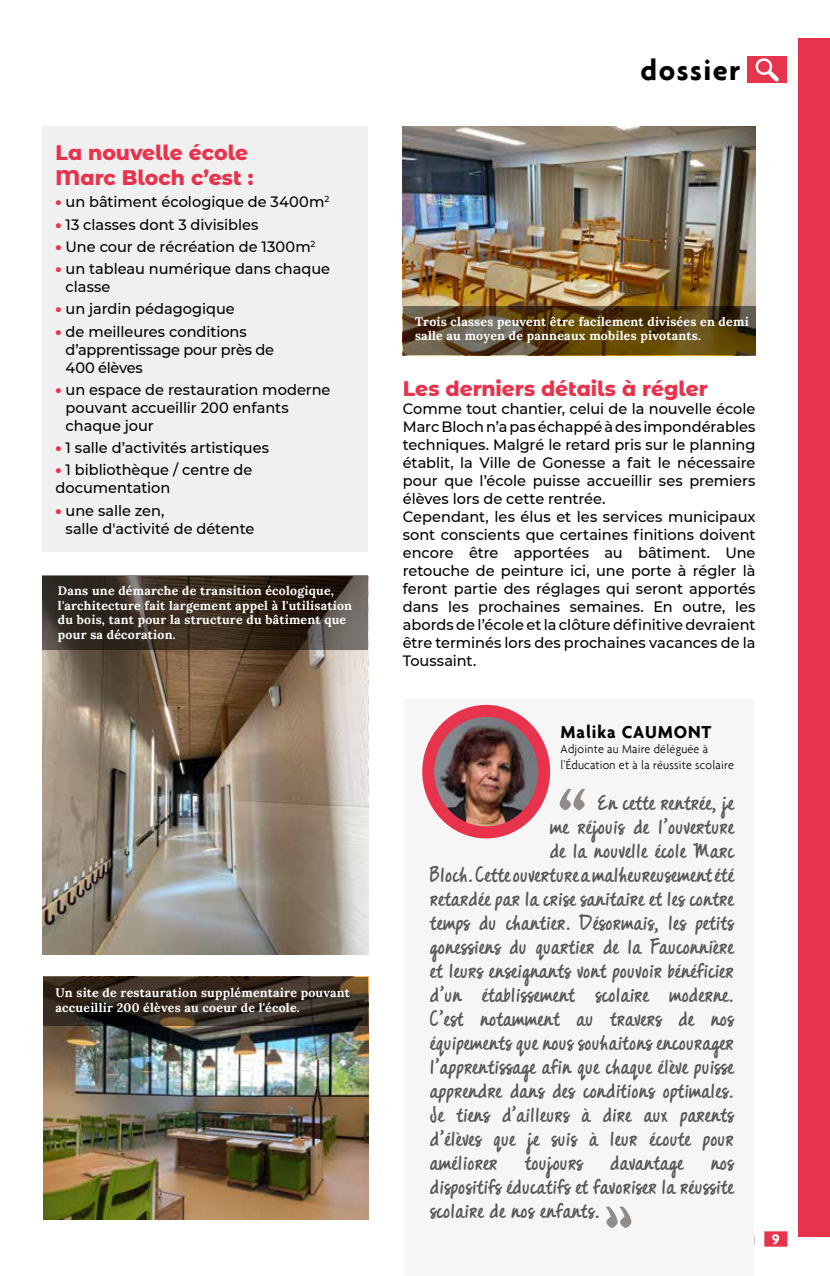
<style>
.page{position:relative;width:830px;height:1276px;background:#fff}
.page>*{position:absolute;margin:0;border:0;box-sizing:border-box;transform-origin:0 0}
.t1{font:700 30px "Agenda";letter-spacing:.05em;color:#000}
.t2{font:700 22.05px/24px "DJB Messy Amanda Goes";letter-spacing:.03em;color:#575756;text-align:justify;scale:.96 1}
.t3{font:800 21px/25.2px "Montserrat Alternates";letter-spacing:-.005em;color:#e7344c}
.t4{font:700 18.6px "Agenda";letter-spacing:.05em;color:#000;scale:.95 1}
.t5{font:500 15px/18px "Montserrat";letter-spacing:-.005em;color:#000}
.t6{font:300 12.6px/15.8px "Agenda";letter-spacing:.02em;color:#000;scale:.95 1}
.t7{font:700 12.3px/14.9px "Lora";letter-spacing:.02em;color:#fff}
.s1{font-weight:900;color:#e7344c}
</style>
<div class="page">
<div style="left:43px;top:126px;width:325px;height:425px;background:#f0f0f0"></div>
<div style="left:747px;top:57px;width:39px;height:26px;background:#e7344c"></div>
<svg style="left:755px;top:58px;width:23px;height:24px"></svg>
<div style="left:798px;top:39px;width:31px;height:1198px;background:#e7344c"></div>
<svg style="left:764px;top:1231px;width:23px;height:15px"></svg>
<img style="left:43px;top:649px;width:325px;height:305px">
<svg style="left:42px;top:575px;width:326px;height:74px;background:#3c3127"></svg>
<img style="left:402px;top:126px;width:353px;height:180px">
<svg style="left:402px;top:306px;width:353px;height:49px;background:#5a451b"></svg>
<img style="left:43px;top:976px;width:325px;height:244px">
<svg style="left:43px;top:977px;width:325px;height:49px;background:#34291f"></svg>
<div style="left:404px;top:700px;width:349px;height:576px;background:#f6f6f6"></div>
<svg style="left:559px;top:788px;width:26px;height:22px"></svg>
<svg style="left:606px;top:1206px;width:25px;height:22px"></svg>
<img style="left:428px;top:711px;width:116px;height:121px">
<div style="left:422px;top:705px;width:128px;height:133px;border:12px solid #e7344c;border-radius:50%"></div>
<h3 class="t3" style="left:56px;top:139px;width:199px">La nouvelle école<br>Marc Bloch c’est :</h3>
<p class="t5" style="left:56px;top:192px;width:275px"><span class="s1">•</span> un bâtiment écologique de 3400m<sup>2</sup></p>
<p class="t5" style="left:56px;top:215px;width:204px"><span class="s1">•</span> 13 classes dont 3 divisibles</p>
<p class="t5" style="left:56px;top:237px;width:261px"><span class="s1">•</span> Une cour de récréation de 1300m<sup>2</sup></p>
<p class="t5" style="left:66px;top:259px;width:266px;text-indent:-10px"><span class="s1">•</span> un tableau numérique dans chaque classe</p>
<p class="t5" style="left:56px;top:299px;width:181px"><span class="s1">•</span> un jardin pédagogique</p>
<p class="t5" style="left:66px;top:322px;width:210px;text-indent:-10px"><span class="s1">•</span> de meilleures conditions d’apprentissage pour près de<br>400 élèves</p>
<p class="t5" style="left:66px;top:380px;width:266px;text-indent:-10px"><span class="s1">•</span> un espace de restauration moderne pouvant accueillir 200 enfants chaque jour</p>
<p class="t5" style="left:56px;top:438px;width:215px"><span class="s1">•</span> 1 salle d’activités artistiques</p>
<p class="t5" style="left:56px;top:460px;width:198px"><span class="s1">•</span> 1 bibliothèque / centre de documentation</p>
<p class="t5" style="left:66px;top:501px;width:190px;text-indent:-10px"><span class="s1">•</span> une salle zen,<br>salle d'activité de détente</p>
<p class="t7" style="left:58px;top:583px;width:295px">Dans une démarche de transition écologique, l'architecture fait largement appel à l'utilisation du bois, tant pour la structure du bâtiment que pour sa décoration.</p>
<p class="t7" style="left:56px;top:985px;width:296px">Un site de restauration supplémentaire pouvant accueillir 200 élèves au coeur de l'école.</p>
<h1 class="t1" style="left:640px;top:52px;width:101px">dossier</h1>
<p class="t7" style="left:415px;top:314px;width:335px">Trois classes peuvent être facilement divisées en demi salle au moyen de panneaux mobiles pivotants.</p>
<h3 class="t3" style="left:402px;top:375px;width:306px">Les derniers détails à régler</h3>
<p class="t5" style="left:402px;top:399px;width:354px">Comme tout chantier, celui de la nouvelle école Marc Bloch n’a pas échappé à des impondérables techniques. Malgré le retard pris sur le planning établit, la Ville de Gonesse a fait le nécessaire pour que l’école puisse accueillir ses premiers élèves lors de cette rentrée.<br>Cependant, les élus et les services municipaux sont conscients que certaines finitions doivent encore être apportées au bâtiment. Une retouche de peinture ici, une porte à régler là feront partie des réglages qui seront apportés dans les prochaines semaines. En outre, les abords de l’école et la clôture définitive devraient être terminés lors des prochaines vacances de la Toussaint.</p>
<p class="t4" style="left:560px;top:720px;width:160px">Malika CAUMONT</p>
<p class="t6" style="left:560px;top:741px;width:184px">Adjointe au Maire déléguée à l'Éducation et à la réussite scolaire</p>
<h2 class="t2" style="left:597px;top:792px;width:143px">En cette rentrée, je</h2>
<h2 class="t2" style="left:550px;top:816px;width:193px">me réjouis de l'ouverture</h2>
<h2 class="t2" style="left:550px;top:840px;width:192px">de la nouvelle école Marc</h2>
<h2 class="t2" style="left:430px;top:864px;width:317px">Bloch. Cette ouverture a malheureusement été</h2>
<h2 class="t2" style="left:430px;top:888px;width:317px">retardée par la crise sanitaire et les contre</h2>
<h2 class="t2" style="left:430px;top:912px;width:317px">temps du chantier. Désormais, les petits</h2>
<h2 class="t2" style="left:430px;top:936px;width:317px">gonessiens du quartier de la Fauconnière</h2>
<h2 class="t2" style="left:430px;top:960px;width:317px">et leurs enseignants vont pouvoir bénéficier</h2>
<h2 class="t2" style="left:430px;top:984px;width:317px">d'un établissement scolaire moderne.</h2>
<h2 class="t2" style="left:430px;top:1008px;width:317px">C'est notamment au travers de nos</h2>
<h2 class="t2" style="left:430px;top:1032px;width:317px">équipements que nous souhaitons encourager</h2>
<h2 class="t2" style="left:430px;top:1056px;width:317px">l'apprentissage afin que chaque élève puisse</h2>
<h2 class="t2" style="left:430px;top:1080px;width:317px">apprendre dans des conditions optimales.</h2>
<h2 class="t2" style="left:430px;top:1104px;width:317px">Je tiens d'ailleurs à dire aux parents</h2>
<h2 class="t2" style="left:430px;top:1128px;width:317px">d'élèves que je suis à leur écoute pour</h2>
<h2 class="t2" style="left:430px;top:1152px;width:71px">améliorer</h2>
<h2 class="t2" style="left:525px;top:1152px;width:61px">toujours</h2>
<h2 class="t2" style="left:610px;top:1152px;width:77px">davantage</h2>
<h2 class="t2" style="left:430px;top:1152px;width:317px;text-indent:280px">nos dispositifs éducatifs et favoriser la réussite scolaire de nos enfants.</h2>
</div>
